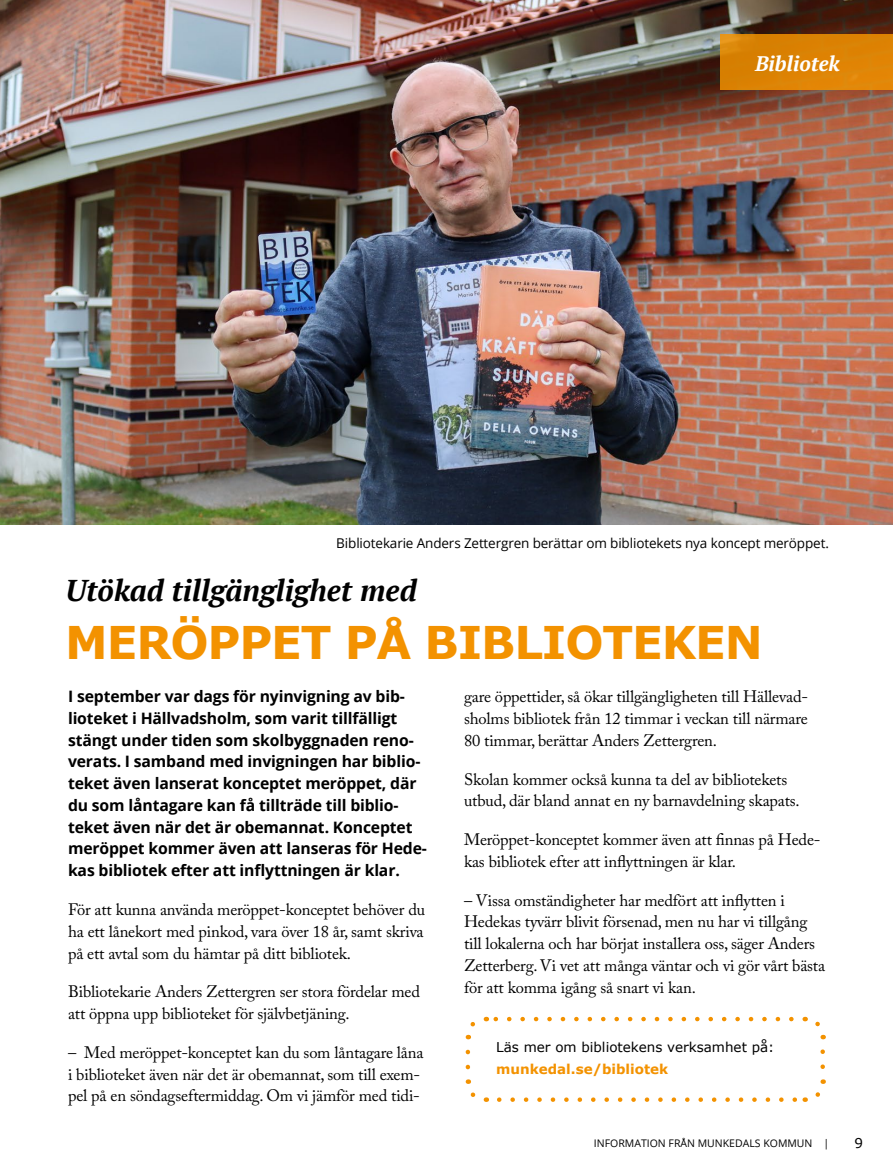
<style>
.page{position:relative;width:893px;height:1170px;background:#fff}
.page>*{position:absolute;margin:0;border:0;box-sizing:border-box;transform-origin:0 0}
.t1{font:700 45px "Verdana";letter-spacing:-.025em;color:#f39200}
.t2{font:italic 700 30px "PT Serif";color:#000}
.t3{font:italic 700 21px "PT Serif";color:#fff}
.Ingress{font:16.5px/21.8px "Adobe Caslon Pro";letter-spacing:-.01em;color:#000}
.Ingress-2{font:700 15.75px/21.8px "Open Sans";letter-spacing:-.01em;color:#000}
.Bildtext{font:13.5px "Open Sans";letter-spacing:-.01em;color:#000}
.Verdana_brödtext{font:13.5px/22.5px "Verdana";color:#000}
.t4{font:10.5px "Open Sans";color:#000}
.s1{font-weight:700;color:#f39200}
</style>
<div class="page">
<img style="left:0;top:0;width:893px;height:524px">
<div style="left:719px;top:34px;width:174px;height:55px;background:#dc8204"></div>
<svg style="left:499px;top:1097px;width:298px;height:4px"></svg>
<svg style="left:486px;top:1016px;width:305px;height:5px"></svg>
<svg style="left:465px;top:1022px;width:10px;height:17px"></svg>
<svg style="left:466px;top:1051px;width:21px;height:51px"></svg>
<svg style="left:805px;top:1079px;width:21px;height:22px"></svg>
<svg style="left:805px;top:1016px;width:20px;height:50px"></svg>
<p class="t3" style="left:755px;top:49px;width:86px">Bibliotek</p>
<p class="Bildtext" style="left:336px;top:533px;width:494px">Bibliotekarie Anders Zettergren berättar om bibliotekets nya koncept meröppet.</p>
<p class="t2" style="left:65px;top:570px;width:353px">Utökad tillgänglighet med</p>
<p class="t1" style="left:65px;top:610px;width:699px">MERÖPPET PÅ BIBLIOTEKEN</p>
<p class="Ingress-2" style="left:68px;top:685px;width:360px">I september var dags för nyinvigning av bib&shy;lioteket i Hällvadsholm, som varit tillfälligt stängt under tiden som skolbyggnaden reno&shy;verats. I samband med invigningen har biblio&shy;teket även lanserat konceptet meröppet, där du som låntagare kan få tillträde till biblio&shy;teket även när det är obemannat. Konceptet meröppet kommer även att lanseras för Hede&shy;kas bibliotek efter att inflyttningen är klar.</p>
<p class="Ingress" style="left:68px;top:898px;width:359px;text-align:justify">För att kunna använda meröppet-konceptet behöver du ha ett lånekort med pinkod, vara över 18 år, samt skriva på ett avtal som du hämtar på ditt bibliotek.</p>
<p class="Ingress" style="left:68px;top:980px;width:353px">Bibliotekarie Anders Zettergren ser stora fördelar med att öppna upp biblioteket för självbetjäning.</p>
<p class="Ingress" style="left:68px;top:1041px;width:357px">– Med meröppet-konceptet kan du som låntagare låna i biblioteket även när det är obemannat, som till exem&shy;pel på en söndagseftermiddag. Om vi jämför med tidi-</p>
<p class="Ingress" style="left:464px;top:685px;width:346px;text-align:justify">gare öppettider, så ökar tillgängligheten till Hällevad&shy;sholms bibliotek från 12 timmar i veckan till närmare 80 timmar, berättar Anders Zettergren.</p>
<p class="Ingress" style="left:464px;top:767px;width:337px">Skolan kommer också kunna ta del av bibliotekets utbud, där bland annat en ny barnavdelning skapats.</p>
<p class="Ingress" style="left:464px;top:828px;width:358px">Meröppet-konceptet kommer även att finnas på Hede&shy;kas bibliotek efter att inflyttningen är klar.</p>
<p class="Ingress" style="left:464px;top:888px;width:363px">– Vissa omständigheter har medfört att inflytten i Hedekas tyvärr blivit försenad, men nu har vi tillgång till lokalerna och har börjat installera oss, säger Anders Zetterberg. Vi vet att många väntar och vi gör vårt bästa för att komma igång så snart vi kan.</p>
<p class="Verdana_brödtext" style="left:496px;top:1035px;width:280px">Läs mer om bibliotekens verksamhet på: <span class="s1">munkedal.se/bibliotek</span></p>
<p class="t4" style="left:594px;top:1135px;width:237px">INFORMATION FRÅN MUNKEDALS KOMMUN |</p>
<p class="Verdana_brödtext" style="left:855px;top:1131px;width:10px">9</p>
</div>
